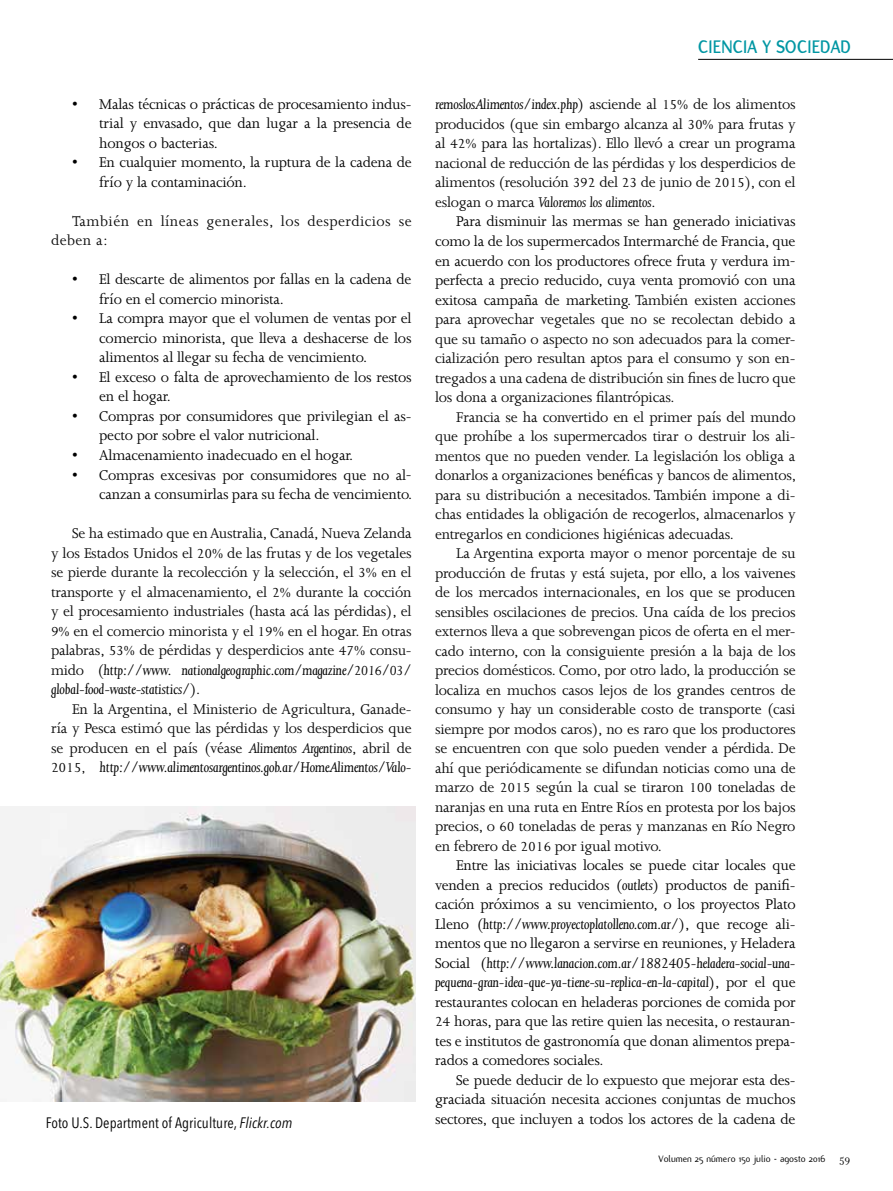
<style>
.page{position:relative;width:893px;height:1191px;background:#fff}
.page>*{position:absolute;margin:0;border:0;box-sizing:border-box;transform-origin:0 0}
.t1{font:700 19.5px "Flux";letter-spacing:.01em;color:#0096a3;scale:.95 1}
.t2{font:16.2px/19.5px "Joanna MT Std";letter-spacing:-.015em;color:#080808;text-align:justify}
.t3{font:16.2px/19.5px "Joanna MT Std";letter-spacing:-.015em;color:#000;text-align:justify}
.t4{font:16.2px/19.5px "Joanna MT Std";letter-spacing:.025em;color:#080808}
.t5{font:condensed 15px "Avenir Next LT Pro";letter-spacing:.005em;color:#000}
.t6{font:11.25px "Filosofia";color:#000}
.t7{font:10.2px "Flux";color:#000}
.s1{font-family:"Joanna";font-size:15px;color:#000}
.s2{font-style:italic;color:#000}
.s3{font-family:"Joanna";font-style:italic;font-size:15px;color:#000}
.s4{color:#000}
.s5{font-style:italic}
.s6{font-family:"Joanna";font-size:15px}
</style>
<div class="page">
<img style="left:0;top:806px;width:415px;height:295px">
<hr style="left:698px;top:59px;width:195px;height:1px;background:#000">
<p class="t3" style="left:99px;top:94px;width:314px;text-indent:-27px">• Malas técnicas o prácticas de procesamiento indus&shy;trial y envasado, que dan lugar a la presencia de hongos o bacterias.</p>
<p class="t3" style="left:99px;top:153px;width:314px;text-indent:-27px">• En cualquier momento, la ruptura de la cadena de frío y la contaminación.</p>
<p class="t4" style="left:51px;top:211px;width:362px;text-indent:21px">También en líneas generales, los desperdicios se deben a:</p>
<p class="t3" style="left:99px;top:270px;width:314px;text-indent:-27px">• El descarte de alimentos por fallas en la cadena de frío en el comercio minorista.</p>
<p class="t3" style="left:99px;top:309px;width:314px;text-indent:-27px">• La compra mayor que el volumen de ventas por el comercio minorista, que lleva a deshacerse de los alimentos al llegar su fecha de vencimiento.</p>
<p class="t3" style="left:99px;top:367px;width:314px;text-indent:-27px">• El exceso o falta de aprovechamiento de los restos en el hogar.</p>
<p class="t3" style="left:99px;top:406px;width:314px;text-indent:-27px">• Compras por consumidores que privilegian el as&shy;pecto por sobre el valor nutricional.</p>
<p class="t3" style="left:72px;top:445px;width:283px">• Almacenamiento inadecuado en el hogar.</p>
<p class="t3" style="left:72px;top:465px;width:341px;text-align:right">• Compras excesivas por consumidores que no al&shy;canzan a consumirlas para su fecha de vencimiento.</p>
<p class="t2" style="left:51px;top:523px;width:362px;text-indent:21px">Se ha estimado que en Australia, Canadá, Nueva Zelanda y los Estados Unidos el <span class="s1">20%</span> de las frutas y de los vegetales se pierde durante la recolección y la selección, el <span class="s1">3%</span> en el transporte y el almacenamiento, el <span class="s1">2%</span> durante la cocción y el procesamiento industriales (hasta acá las pérdidas), el <span class="s1">9%</span> en el comercio minorista y el <span class="s1">19%</span> en el hogar. En otras palabras, <span class="s1">53%</span> de pérdidas y desperdicios ante <span class="s1">47%</span> consu&shy;mido (<span class="s2">http://www. nationalgeographic.com/magazine/</span><span class="s3">2016</span><span class="s2">/</span><span class="s3">03</span><span class="s2">/ global-food-waste-statistics/</span><span class="s4">)</span>.</p>
<p class="t2" style="left:51px;top:699px;width:362px;text-indent:21px">En la Argentina, el Ministerio de Agricultura, Ganade&shy;ría y Pesca estimó que las pérdidas y los desperdicios que se producen en el país (véase <span class="s5">Alimentos Argentinos</span>, abril de <span class="s1">2015,</span> <span class="s2">http://www.alimentosargentinos.gob.ar/HomeAlimentos/Valo-</span></p>
<p class="t5" style="left:46px;top:1113px;width:248px">Foto U.S. Department of Agriculture, <span class="s5">Flickr.com</span></p>
<p class="t1" style="left:698px;top:36px;width:162px">CIENCIA Y SOCIEDAD</p>
<p class="t2" style="left:435px;top:95px;width:362px"><span class="s2">remoslosAlimentos/index.php</span><span class="s4">)</span> asciende al <span class="s1">15%</span> de los alimentos producidos (que sin embargo alcanza al <span class="s1">30%</span> para frutas y al <span class="s1">42%</span> para las hortalizas). Ello llevó a crear un programa nacional de reducción de las pérdidas y los desperdicios de alimentos (resolución <span class="s1">392</span> del <span class="s1">23</span> de junio de <span class="s1">2015</span>), con el eslogan o marca <span class="s5">Valoremos los alimentos</span>.</p>
<p class="t2" style="left:435px;top:212px;width:362px;text-indent:21px"><span class="s4">Para disminuir las mermas se han generado iniciativas como la de los supermercados Intermarché de Francia, que en acuerdo con los productores ofrece fruta y verdura im&shy;perfecta a precio reducido, cuya venta promovió con una exitosa campaña de marketing.</span> También existen acciones para aprovechar vegetales que no se recolectan debido a que su tamaño o aspecto no son adecuados para la comer&shy;cialización pero resultan aptos para el consumo y son en&shy;tregados a una cadena de distribución sin fines de lucro que los dona a organizaciones filantrópicas.</p>
<p class="t2" style="left:435px;top:407px;width:363px;text-indent:21px">Francia se ha convertido en el primer país del mundo que prohíbe a los supermercados tirar o destruir los ali&shy;mentos que no pueden vender. La legislación los obliga a donarlos a organizaciones benéficas y bancos de alimentos, para su distribución a necesitados. También impone a di&shy;chas entidades la obligación de recogerlos, almacenarlos y entregarlos en condiciones higiénicas adecuadas.</p>
<p class="t2" style="left:435px;top:543px;width:362px;text-indent:21px">La Argentina exporta mayor o menor porcentaje de su producción de frutas y está sujeta, por ello, a los vaivenes de los mercados internacionales, en los que se producen sensibles oscilaciones de precios. Una caída de los precios externos lleva a que sobrevengan picos de oferta en el mer&shy;cado interno, con la consiguiente presión a la baja de los precios domésticos. Como, por otro lado, la producción se localiza en muchos casos lejos de los grandes centros de consumo y hay un considerable costo de transporte (casi siempre por modos caros), no es raro que los productores se encuentren con que solo pueden vender a pérdida. De ahí que periódicamente se difundan noticias como una de marzo de <span class="s1">2015</span> según la cual se tiraron <span class="s1">100</span> toneladas de naranjas en una ruta en Entre Ríos en protesta por los bajos precios, o <span class="s1">60</span> toneladas de peras y manzanas en Río Negro en febrero de <span class="s1">2016</span> por igual motivo.</p>
<p class="t3" style="left:435px;top:855px;width:362px;text-indent:21px">Entre las iniciativas locales se puede citar locales que venden a precios reducidos (<span class="s5">outlets</span>) productos de panifi&shy;cación próximos a su vencimiento, o los proyectos Plato Lleno (<span class="s5">http://www.proyectoplatolleno.com.ar/</span>), que recoge ali&shy;mentos que no llegaron a servirse en reuniones, y Heladera Social (<span class="s5">http://www.lanacion.com.ar/1882405-heladera-social-una&shy;pequena-gran-idea-que-ya-tiene-su-replica-en-la-capital</span>), por el que restaurantes colocan en heladeras porciones de comida por <span class="s6">24</span> horas, para que las retire quien las necesita, o restauran&shy;tes e institutos de gastronomía que donan alimentos prepa&shy;rados a comedores sociales.</p>
<p class="t3" style="left:435px;top:1070px;width:362px;text-indent:21px">Se puede deducir de lo expuesto que mejorar esta des&shy;graciada situación necesita acciones conjuntas de muchos sectores, que incluyen a todos los actores de la cadena de</p>
<p class="t7" style="left:659px;top:1153px;width:168px">Volumen 25 número 150 julio - agosto 2016</p>
<p class="t6" style="left:839px;top:1152px;width:12px">59</p>
</div>
